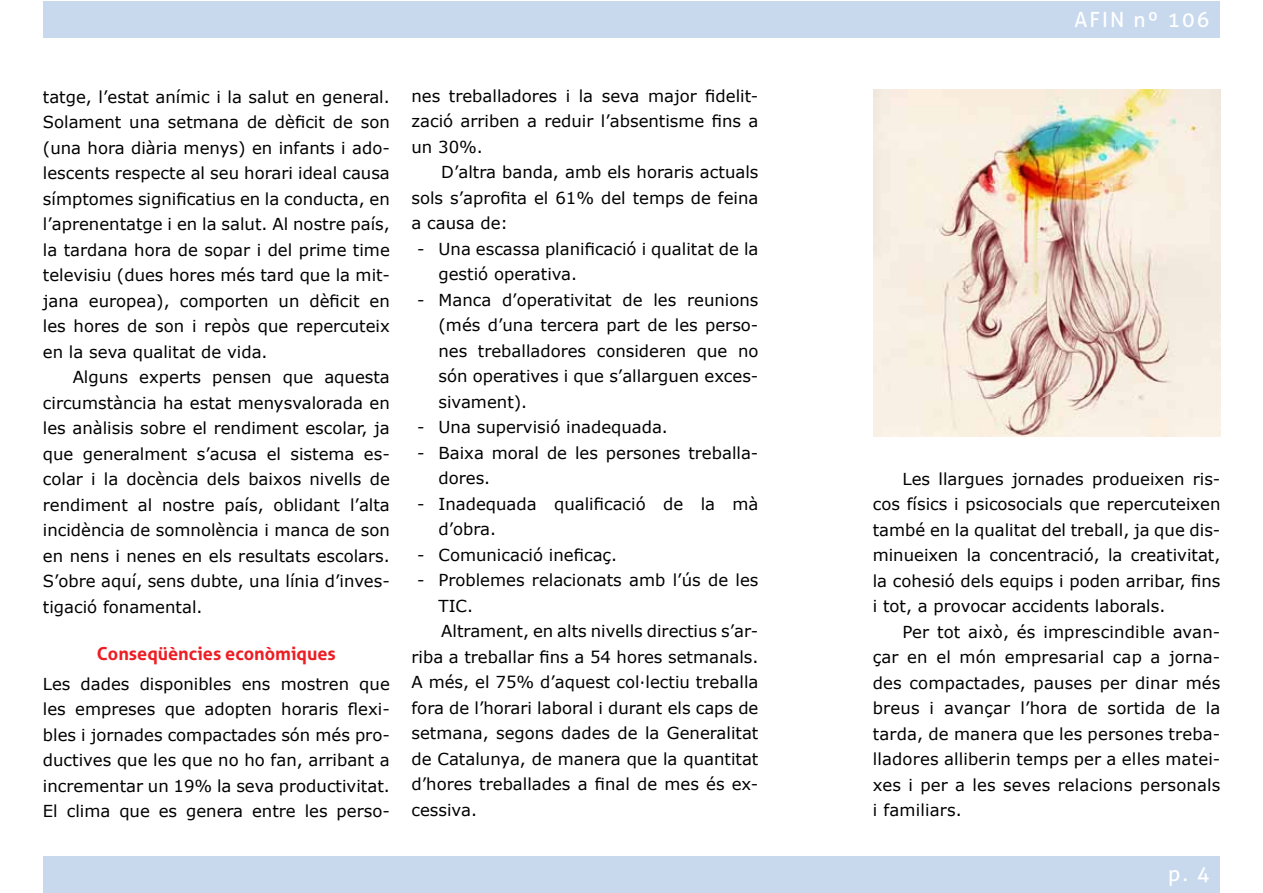
<style>
.page{position:relative;width:1263px;height:893px;background:#fff}
.page>*{position:absolute;margin:0;border:0;box-sizing:border-box;transform-origin:0 0}
.t1{font:21px "Aller";letter-spacing:.1em;color:#fff}
.t2{font:700 18px "Aller";color:#ed1d24}
.t3{font:16.5px/25.5px "Verdana";color:#000;text-align:justify}
</style>
<div class="page">
<div style="left:43px;top:1px;width:1177px;height:37px;background:#c8d9ee"></div>
<div style="left:43px;top:856px;width:1177px;height:37px;background:#c8d9ee"></div>
<img style="left:873px;top:89px;width:347px;height:348px">
<p class="t3" style="left:43px;top:84px;width:348px">tatge, l’estat anímic i la salut en general.<br>Solament una setmana de dèficit de son (una hora diària menys) en infants i ado&shy;lescents respecte al seu horari ideal causa símptomes significatius en la conducta, en l’aprenentatge i en la salut. Al nostre país, la tardana hora de sopar i del prime time televisiu (dues hores més tard que la mit&shy;jana europea), comporten un dèficit en les hores de son i repòs que repercuteix en la seva qualitat de vida.</p>
<p class="t3" style="left:43px;top:364px;width:348px;text-indent:30px">Alguns experts pensen que aquesta circumstància ha estat menysvalorada en les anàlisis sobre el rendiment escolar, ja que generalment s’acusa el sistema es&shy;colar i la docència dels baixos nivells de rendiment al nostre país, oblidant l’alta incidència de somnolència i manca de son en nens i nenes en els resultats escolars.<br>S’obre aquí, sens dubte, una línia d’inves&shy;tigació fonamental.</p>
<p class="t2" style="left:97px;top:642px;width:240px">Conseqüències econòmiques</p>
<p class="t3" style="left:43px;top:671px;width:348px">Les dades disponibles ens mostren que les empreses que adopten horaris flexi&shy;bles i jornades compactades són més pro&shy;ductives que les que no ho fan, arribant a incrementar un 19% la seva productivitat.<br>El clima que es genera entre les perso-</p>
<p class="t3" style="left:411px;top:83px;width:348px">nes treballadores i la seva major fidelit&shy;zació arriben a reduir l’absentisme fins a un 30%.</p>
<p class="t3" style="left:411px;top:159px;width:348px;text-indent:30px">D’altra banda, amb els horaris actuals sols s’aprofita el 61% del temps de feina a causa de:</p>
<p class="t3" style="left:438px;top:236px;width:321px;text-indent:-21px">- Una escassa planificació i qualitat de la gestió operativa.</p>
<p class="t3" style="left:438px;top:287px;width:321px;text-indent:-21px">- Manca d’operativitat de les reunions (més d’una tercera part de les perso&shy;nes treballadores consideren que no són operatives i que s’allarguen exces&shy;sivament).</p>
<p class="t3" style="left:417px;top:414px;width:252px">- Una supervisió inadequada.</p>
<p class="t3" style="left:438px;top:440px;width:321px;text-indent:-21px">- Baixa moral de les persones treballa&shy;dores.</p>
<p class="t3" style="left:438px;top:491px;width:321px;text-indent:-21px">- Inadequada qualificació de la mà d’obra.</p>
<p class="t3" style="left:417px;top:542px;width:201px">- Comunicació ineficaç.</p>
<p class="t3" style="left:417px;top:567px;width:343px">- Problemes relacionats amb l’ús de les</p>
<p class="t3" style="left:438px;top:593px;width:36px">TIC.</p>
<p class="t3" style="left:441px;top:618px;width:319px">Altrament, en alts nivells directius s’ar-</p>
<p class="t3" style="left:411px;top:644px;width:348px">riba a treballar fins a 54 hores setmanals.</p>
<p class="t3" style="left:411px;top:669px;width:348px">A més, el 75% d’aquest col·lectiu treballa</p>
<p class="t3" style="left:411px;top:695px;width:348px">fora de l’horari laboral i durant els caps de</p>
<p class="t3" style="left:411px;top:720px;width:348px">setmana, segons dades de la Generalitat</p>
<p class="t3" style="left:411px;top:746px;width:348px">de Catalunya, de manera que la quantitat</p>
<p class="t3" style="left:411px;top:771px;width:348px">d’hores treballades a final de mes és ex-</p>
<p class="t3" style="left:411px;top:797px;width:67px">cessiva.</p>
<p class="t1" style="left:1074px;top:7px;width:137px">AFIN nº 106</p>
<p class="t3" style="left:873px;top:466px;width:349px;text-indent:30px">Les llargues jornades produeixen ris&shy;cos físics i psicosocials que repercuteixen també en la qualitat del treball, ja que dis&shy;minueixen la concentració, la creativitat, la cohesió dels equips i poden arribar, fins i tot, a provocar accidents laborals.</p>
<p class="t3" style="left:873px;top:619px;width:349px;text-indent:30px">Per tot això, és imprescindible avan&shy;çar en el món empresarial cap a jorna&shy;des compactades, pauses per dinar més breus i avançar l’hora de sortida de la tarda, de manera que les persones treba&shy;lladores alliberin temps per a elles matei&shy;xes i per a les seves relacions personals i familiars.</p>
<p class="t1" style="left:1168px;top:861px;width:43px">p. 4</p>
</div>
